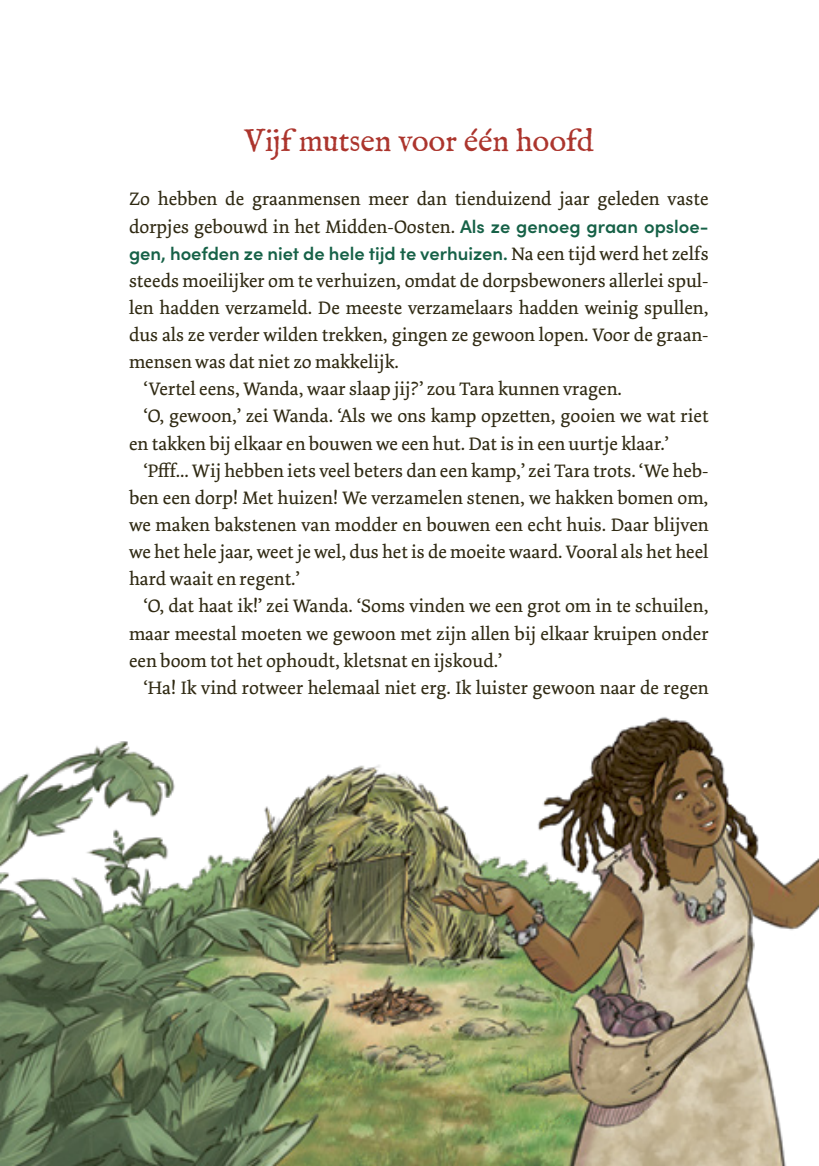
<style>
.page{position:relative;width:819px;height:1166px;background:#fff}
.page>*{position:absolute;margin:0;border:0;box-sizing:border-box;transform-origin:0 0}
.tussenkop{font:31.5px "IM FELL English Roman";letter-spacing:-.01em;color:#ac352d}
.plat{font:19.07px/27.1px "Dolly Pro";color:#2f2912;text-align:justify}
.plat_ni{font:19.07px/27.1px "Dolly Pro";color:#2f2912}
.plat_ni-2{font:600 18.38px "Sofia Pro";color:#166147}
.s1{font-family:"Sofia Pro";font-weight:600;font-size:18.38px;color:#166147}
.s2{font-family:"Dolly Pro";font-weight:400;font-size:19.07px;color:#2f2912}
</style>
<div class="page">
<img style="left:0;top:717px;width:819px;height:449px">
<p class="tussenkop" style="left:244px;top:123px;width:351px">Vijf mutsen voor één hoofd</p>
<p class="plat_ni" style="left:129px;top:186px;width:581px">Zo hebben de graanmensen meer dan tienduizend jaar geleden vaste dorpjes gebouwd in het Midden-Oosten. <span class="s1">Als ze genoeg graan opsloe-</span></p>
<p class="plat_ni-2" style="left:129px;top:239px;width:581px">gen, hoefden ze niet de hele tijd te verhuizen. <span class="s2">Na een tijd werd het zelfs</span></p>
<p class="plat_ni" style="left:129px;top:267px;width:581px;text-align:justify">steeds moeilijker om te verhuizen, omdat de dorpsbewoners allerlei spul&shy;len hadden verzameld. De meeste verzamelaars hadden weinig spullen, dus als ze verder wilden trekken, gingen ze gewoon lopen. Voor de graan&shy;mensen was dat niet zo makkelijk.</p>
<p class="plat" style="left:144px;top:375px;width:479px">‘Vertel eens, Wanda, waar slaap jij?’ zou Tara kunnen vragen.</p>
<p class="plat" style="left:129px;top:403px;width:581px;text-indent:15px">‘O, gewoon,’ zei Wanda. ‘Als we ons kamp opzetten, gooien we wat riet en takken bij elkaar en bouwen we een hut. Dat is in een uurtje klaar.’</p>
<p class="plat" style="left:129px;top:457px;width:581px;text-indent:15px">‘Pfff... Wij hebben iets veel beters dan een kamp,’ zei Tara trots. ‘We heb&shy;ben een dorp! Met huizen! We verzamelen stenen, we hakken bomen om, we maken bakstenen van modder en bouwen een echt huis. Daar blijven we het hele jaar, weet je wel, dus het is de moeite waard. Vooral als het heel hard waait en regent.’</p>
<p class="plat" style="left:129px;top:592px;width:581px;text-indent:15px">‘O, dat haat ik!’ zei Wanda. ‘Soms vinden we een grot om in te schuilen, maar meestal moeten we gewoon met zijn allen bij elkaar kruipen onder een boom tot het ophoudt, kletsnat en ijskoud.’</p>
<p class="plat" style="left:144px;top:674px;width:566px">‘Ha! Ik vind rotweer helemaal niet erg. Ik luister gewoon naar de regen</p>
</div>
